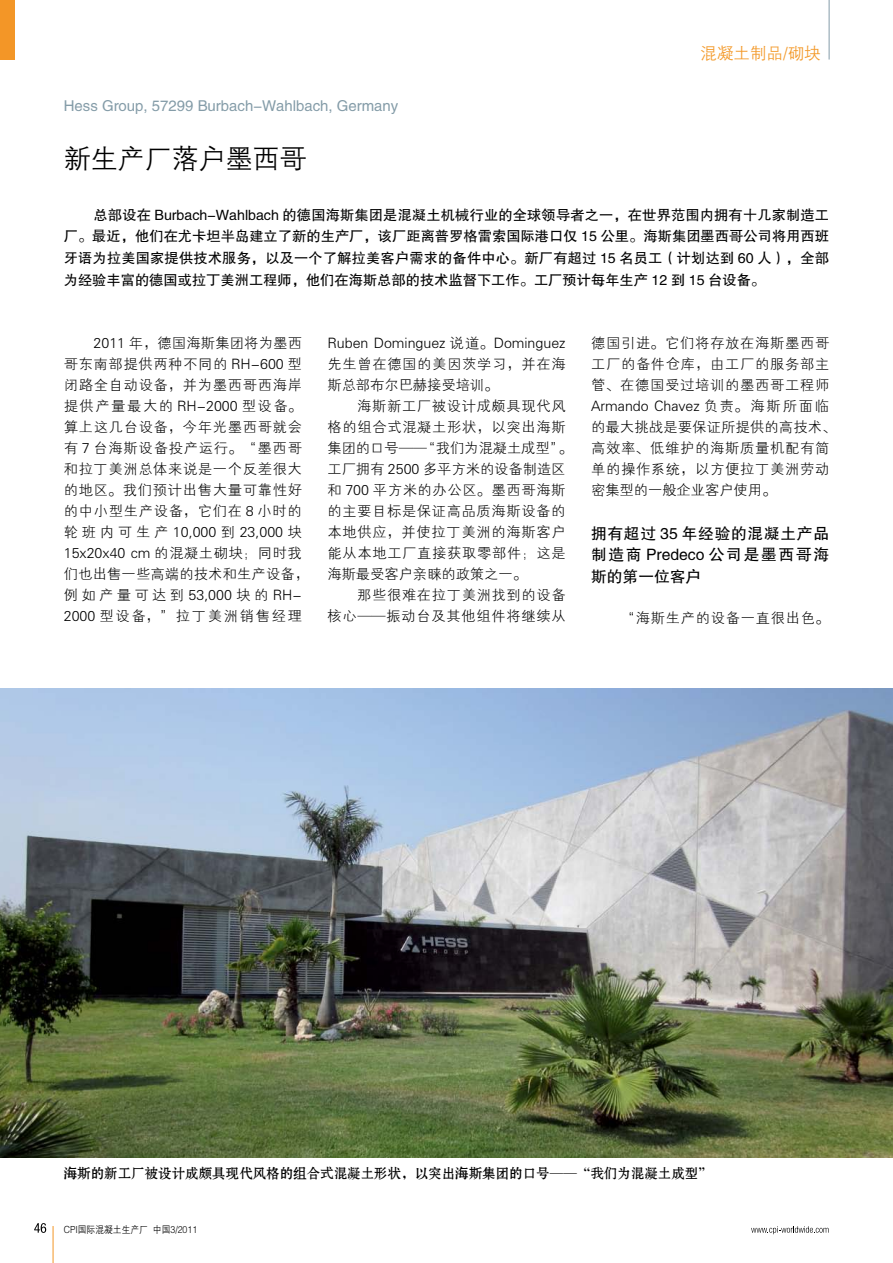
<style>
.page{position:relative;width:893px;height:1263px;background:#fff}
.page>*{position:absolute;margin:0;border:0;box-sizing:border-box;transform-origin:0 0}
.t1{font:27px "FZZDXJW GB1 0";color:#000}
.t2{font:16.5px "FZZDXJW GB1 0";color:#f39827}
.t3{font:15.75px/21.8px "FZHTJW GB1 0";letter-spacing:.045em;color:#000;text-align:justify}
.t4{font:15px "FZHTJW GB1 0";color:#849ca8}
.t5{font:14.25px/21px "FZXH1 JW GB1 0";letter-spacing:.05em;color:#000}
.t6{font:14.25px/21.8px "FZHTJW GB1 0";color:#000;text-align:justify}
.t7{font:13.5px "FZSHJW GB1 0";color:#000}
.t8{font:9.75px "FZZDXJW GB1 0";color:#000;scale:.9 1}
</style>
<div class="page">
<svg style="left:751px;top:1226px;width:77px;height:8px"></svg>
<svg style="left:34px;top:1223px;width:12px;height:10px"></svg>
<hr style="left:53px;top:1226px;width:1px;height:37px;background:#f39627">
<hr style="left:829px;top:0;width:1px;height:60px;background:#849ca8">
<div style="left:0;top:0;width:15px;height:60px;background:#f39627"></div>
<img style="left:0;top:689px;width:892px;height:469px">
<p class="t2" style="left:701px;top:44px;width:122px">混凝土制品/砌块</p>
<p class="t4" style="left:64px;top:97px;width:336px">Hess Group, 57299 Burbach-Wahlbach, Germany</p>
<h1 class="t1" style="left:64px;top:144px;width:244px">新生产厂落户墨西哥</h1>
<p class="t6" style="left:64px;top:204px;width:767px;text-indent:30px">总部设在 Burbach-Wahlbach 的德国海斯集团是混凝土机械行业的全球领导者之一，在世界范围内拥有十几家制造工厂。最近，他们在尤卡坦半岛建立了新的生产厂，该厂距离普罗格雷索国际港口仅 15 公里。海斯集团墨西哥公司将用西班牙语为拉美国家提供技术服务，以及一个了解拉美客户需求的备件中心。新厂有超过 15 名员工（计划达到 60 人），全部为经验丰富的德国或拉丁美洲工程师，他们在海斯总部的技术监督下工作。工厂预计每年生产 12 到 15 台设备。</p>
<p class="t5" style="left:64px;top:333px;width:247px;text-indent:30px">2011 年，德国海斯集团将为墨西哥东南部提供两种不同的 RH-600 型闭路全自动设备，并为墨西哥西海岸提供产量最大的 RH-2000 型设备。算上这几台设备，今年光墨西哥就会有 7 台海斯设备投产运行。“墨西哥和拉丁美洲总体来说是一个反差很大的地区。我们预计出售大量可靠性好的中小型生产设备，它们在 8 小时的轮班内可生产 10,000 到 23,000 块<br>15x20x40 cm 的混凝土砌块；同时我们也出售一些高端的技术和生产设备，例如产量可达到53,000块的RH-<br>2000 型设备，”拉丁美洲销售经理</p>
<p class="t5" style="left:327px;top:333px;width:240px;text-align:justify">Ruben Dominguez 说道。Dominguez先生曾在德国的美因茨学习，并在海斯总部布尔巴赫接受培训。</p>
<p class="t5" style="left:327px;top:396px;width:247px;text-indent:30px">海斯新工厂被设计成颇具现代风格的组合式混凝土形状，以突出海斯集团的口号——“我们为混凝土成型”。工厂拥有 2500 多平方米的设备制造区和 700 平方米的办公区。墨西哥海斯的主要目标是保证高品质海斯设备的本地供应，并使拉丁美洲的海斯客户能从本地工厂直接获取零部件；这是海斯最受客户亲睐的政策之一。</p>
<p class="t5" style="left:327px;top:585px;width:240px;text-align:right">那些很难在拉丁美洲找到的设备<br>核心——振动台及其他组件将继续从</p>
<p class="t5" style="left:591px;top:333px;width:247px">德国引进。它们将存放在海斯墨西哥工厂的备件仓库，由工厂的服务部主管、在德国受过培训的墨西哥工程师<br>Armando Chavez 负责。海斯所面临的最大挑战是要保证所提供的高技术、高效率、低维护的海斯质量机配有简单的操作系统，以方便拉丁美洲劳动密集型的一般企业客户使用。</p>
<p class="t3" style="left:591px;top:523px;width:240px">拥有超过 35 年经验的混凝土产品制造商 Predeco 公司是墨西哥海斯的第一位客户</p>
<p class="t5" style="left:621px;top:608px;width:210px">“海斯生产的设备一直很出色。</p>
<p class="t7" style="left:64px;top:1166px;width:650px">海斯的新工厂被设计成颇具现代风格的组合式混凝土形状，以突出海斯集团的口号——“我们为混凝土成型”</p>
<p class="t8" style="left:64px;top:1224px;width:150px">CPI国际混凝土生产厂 中国3/2011</p>
</div>
